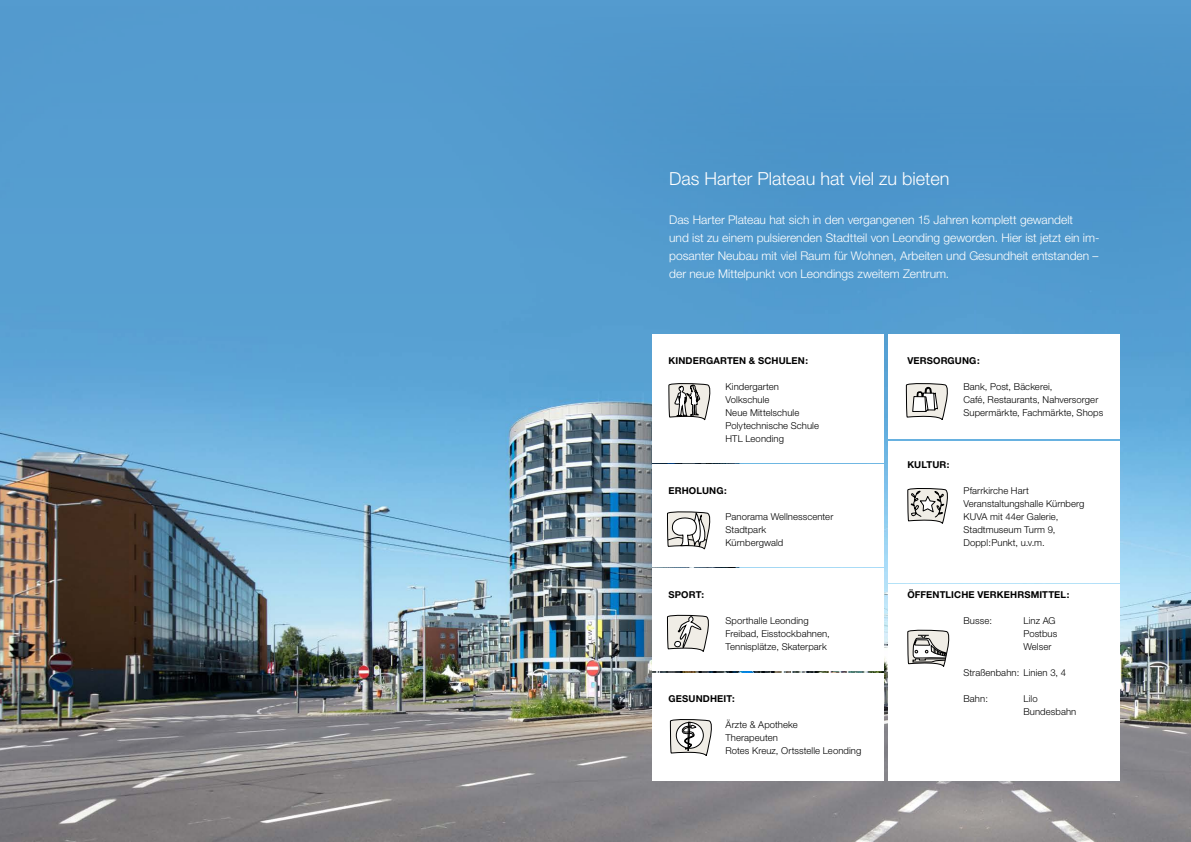
<style>
.page{position:relative;width:1191px;height:842px;background:#fff}
.page>*{position:absolute;margin:0;border:0;box-sizing:border-box;transform-origin:0 0}
.t1{font:300 18px "Helvetica Neue";color:#fff}
.t2{font:300 12px/18px "Helvetica Neue";color:#fff}
.t3{font:300 9.5px/13px "Helvetica Neue";letter-spacing:.01em;color:#000}
.t4{font:700 9.5px "Helvetica Neue";letter-spacing:.015em;color:#000}
</style>
<div class="page">
<img style="left:0;top:7px;width:974px;height:835px">
<svg style="left:974px;top:0;width:217px;height:842px;background:#629ac1"></svg>
<div style="left:888px;top:334px;width:232px;height:105px;background:#fff"></div>
<div style="left:888px;top:441px;width:232px;height:141px;background:#fff"></div>
<div style="left:888px;top:584px;width:232px;height:196px;background:#fff"></div>
<div style="left:652px;top:334px;width:231px;height:129px;background:#fff"></div>
<div style="left:652px;top:465px;width:231px;height:102px;background:#fff"></div>
<div style="left:652px;top:569px;width:231px;height:102px;background:#fff"></div>
<div style="left:652px;top:673px;width:231px;height:107px;background:#fff"></div>
<svg style="left:907px;top:629px;width:43px;height:38px"></svg>
<svg style="left:907px;top:488px;width:41px;height:36px"></svg>
<svg style="left:668px;top:383px;width:43px;height:38px"></svg>
<svg style="left:667px;top:511px;width:44px;height:39px"></svg>
<svg style="left:669px;top:719px;width:43px;height:37px"></svg>
<svg style="left:667px;top:614px;width:42px;height:38px"></svg>
<svg style="left:905px;top:383px;width:43px;height:37px"></svg>
<h1 class="t1" style="left:669px;top:168px;width:282px">Das Harter Plateau hat viel zu bieten</h1>
<p class="t2" style="left:669px;top:211px;width:432px">Das Harter Plateau hat sich in den vergangenen 15 Jahren komplett gewandelt<br>und ist zu einem pulsierenden Stadtteil von Leonding geworden. Hier ist jetzt ein im&shy;posanter Neubau mit viel Raum für Wohnen, Arbeiten und Gesundheit entstanden – der neue Mittelpunkt von Leondings zweitem Zentrum.</p>
<p class="t4" style="left:668px;top:354px;width:141px">KINDERGARTEN &amp; SCHULEN:</p>
<p class="t3" style="left:725px;top:380px;width:95px">Kindergarten<br>Volkschule<br>Neue Mittelschule<br>Polytechnische Schule<br>HTL Leonding</p>
<p class="t4" style="left:668px;top:484px;width:60px">ERHOLUNG:</p>
<p class="t3" style="left:725px;top:510px;width:109px">Panorama Wellnesscenter<br>Stadtpark<br>Kürnbergwald</p>
<p class="t4" style="left:668px;top:588px;width:37px">SPORT:</p>
<p class="t3" style="left:725px;top:614px;width:106px">Sporthalle Leonding<br>Freibad, Eisstockbahnen,<br>Tennisplätze, Skaterpark</p>
<p class="t4" style="left:668px;top:692px;width:68px">GESUNDHEIT:</p>
<p class="t3" style="left:725px;top:718px;width:137px">Ärzte &amp; Apotheke<br>Therapeuten<br>Rotes Kreuz, Ortsstelle Leonding</p>
<p class="t4" style="left:907px;top:354px;width:74px">VERSORGUNG:</p>
<p class="t3" style="left:963px;top:380px;width:141px">Bank, Post, Bäckerei,<br>Café, Restaurants, Nahversorger<br>Supermärkte, Fachmärkte, Shops</p>
<p class="t4" style="left:907px;top:458px;width:44px">KULTUR:</p>
<p class="t3" style="left:963px;top:484px;width:123px">Pfarrkirche Hart<br>Veranstaltungshalle Kürnberg<br>KUVA mit 44er Galerie,<br>Stadtmuseum Turm 9,<br>Doppl:Punkt, u.v.m.</p>
<p class="t4" style="left:907px;top:588px;width:163px">ÖFFENTLICHE VERKEHRSMITTEL:</p>
<p class="t3" style="left:963px;top:614px;width:30px">Busse:</p>
<p class="t3" style="left:1023px;top:614px;width:35px">Linz AG<br>Postbus<br>Welser</p>
<p class="t3" style="left:963px;top:666px;width:104px">Straßenbahn: Linien 3, 4</p>
<p class="t3" style="left:963px;top:692px;width:26px">Bahn:</p>
<p class="t3" style="left:1023px;top:692px;width:54px">Lilo<br>Bundesbahn</p>
</div>
